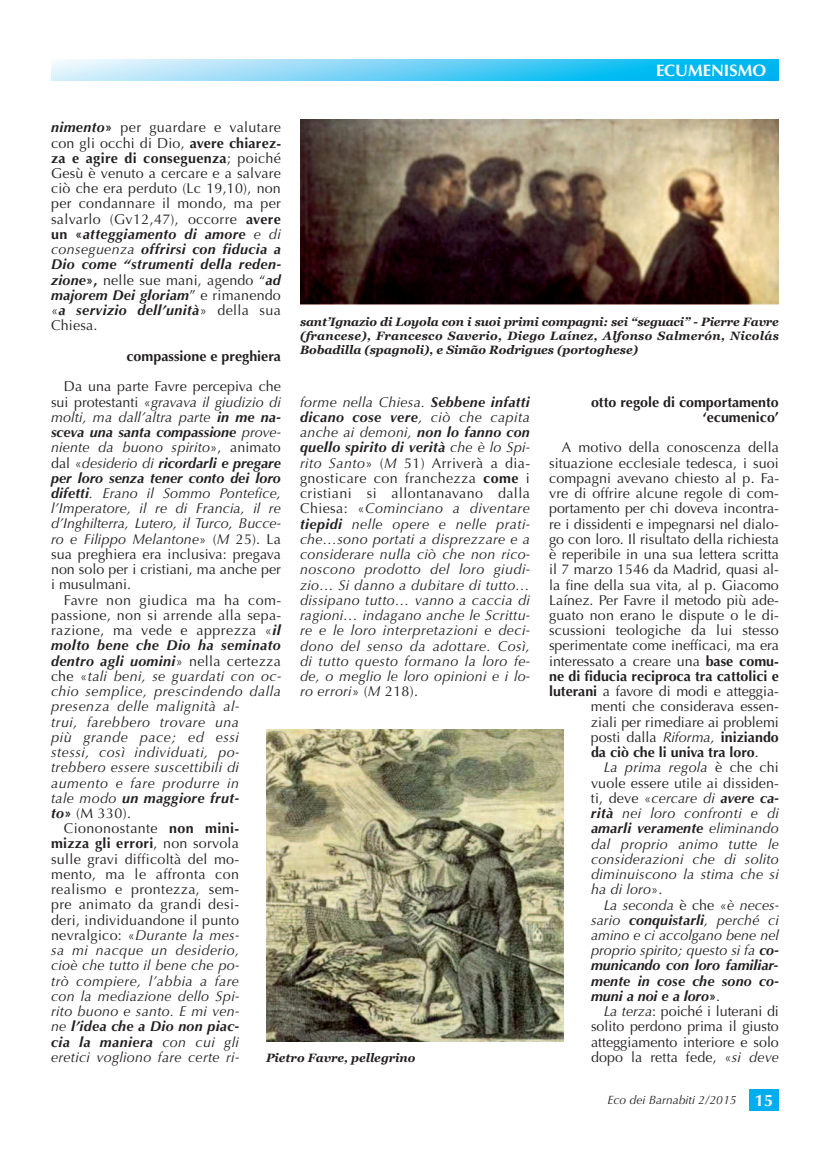
<style>
.page{position:relative;width:830px;height:1149px;background:#fff}
.page>*{position:absolute;margin:0;border:0;box-sizing:border-box;transform-origin:0 0}
.t1{font:700 16.5px "Optima";color:#fff}
.t2{font:italic 14.25px/15.1px "Optima";letter-spacing:.02em;color:#231f20;text-align:justify}
.t3{font:14.25px/15.1px "Optima";letter-spacing:.01em;color:#231f20;text-align:justify}
.t4{font:italic 700 14.25px "Optima";letter-spacing:.02em;color:#231f20}
.t5{font:700 14.25px/15.1px "Optima";color:#231f20;text-align:right}
.t6{font:14.25px "Optima";letter-spacing:.03em;color:#231f20}
.t7{font:italic 14.25px "Optima";color:#231f20}
.t8{font:14.25px "Optima";letter-spacing:.035em;color:#231f20}
.t9{font:italic 700 14.25px "Optima";color:#231f20}
.t10{font:700 14.25px "Optima";letter-spacing:.02em;color:#231f20}
.t11{font:italic 700 12px/14.2px "Georgia";color:#231f20;text-align:justify}
.t12{font:italic 12px "Optima";color:#231f20}
.s1{font-weight:700;font-style:italic}
.s2{font-weight:700}
.s3{font-style:italic}
.s4{font-style:normal}
.s5{font-weight:400;font-style:normal}
.s6{font-weight:400}
.s7{font-weight:700;font-style:normal}
.s8{font-weight:700;font-style:normal;font-size:16.5px;color:#fff}
</style>
<div class="page">
<svg style="left:51px;top:60px;width:727px;height:21px;background:#65d0f5"></svg>
<div style="left:748px;top:1089px;width:30px;height:21px;background:#00aeef"></div>
<img style="left:266px;top:729px;width:297px;height:312px">
<img style="left:300px;top:119px;width:478px;height:185px">
<p class="t1" style="left:655px;top:61px;width:112px">ECUMENISMO</p>
<p class="t3" style="left:51px;top:120px;width:231px"><span class="s1">nimento</span><span class="s2">»</span> per guardare e valutare con gli occhi di Dio, <span class="s2">avere chiarez&shy;za e agire di conseguenza</span>; poiché Gesù è venuto a cercare e a salvare ciò che era perduto (Lc 19,10), non per condannare il mondo, ma per salvarlo (Gv12,47), occorre <span class="s2">avere un «</span><span class="s1">atteggiamento di amore</span> <span class="s3">e di conseguenza</span> <span class="s1">offrirsi con fiducia a Dio come “strumenti della reden&shy;zione</span><span class="s2">»,</span> nelle sue mani, agendo “<span class="s1">ad majorem Dei gloriam</span>” e rimanendo «<span class="s1">a servizio dell’unità</span>» della sua Chiesa.</p>
<p class="t5" style="left:126px;top:348px;width:156px">compassione e preghiera</p>
<p class="t2" style="left:51px;top:379px;width:231px;text-indent:13px"><span class="s4">Da una parte Favre percepiva che sui protestanti «</span>gravava il giudizio di molti, ma dall’altra parte <span class="s2">in me na&shy;sceva una santa compassione</span> prove&shy;niente da buono spirito<span class="s4">», animato dal «</span>desiderio di <span class="s2">ricordarli e pregare per loro senza tener conto dei loro difetti</span>. Erano il Sommo Pontefice, l’Imperatore, il re di Francia, il re d’Inghilterra, Lutero, il Turco, Bucce&shy;ro e Filippo Melantone<span class="s4">» (</span>M <span class="s4">25). La sua preghiera era inclusiva: pregava non solo per i cristiani, ma anche per i musulmani.</span></p>
<p class="t8" style="left:64px;top:591px;width:219px">Favre non giudica ma ha com-</p>
<p class="t3" style="left:51px;top:607px;width:231px">passione, non si arrende alla sepa-</p>
<p class="t8" style="left:51px;top:622px;width:231px">razione, ma vede e apprezza «<span class="s1">il</span></p>
<p class="t4" style="left:51px;top:637px;width:231px">molto bene che Dio ha seminato</p>
<p class="t4" style="left:51px;top:652px;width:231px">dentro agli uomini<span class="s5">» nella certezza</span></p>
<p class="t2" style="left:51px;top:668px;width:231px"><span class="s4">che «</span>tali beni, se guardati con oc-</p>
<p class="t2" style="left:51px;top:683px;width:231px">chio semplice, prescindendo dalla</p>
<p class="t2" style="left:51px;top:698px;width:190px">presenza delle malignità al-</p>
<p class="t2" style="left:51px;top:714px;width:189px">trui, farebbero trovare una</p>
<p class="t2" style="left:51px;top:729px;width:189px">più grande pace; ed essi</p>
<p class="t2" style="left:51px;top:744px;width:190px">stessi, così individuati, po-</p>
<p class="t2" style="left:51px;top:759px;width:189px">trebbero essere suscettibili di</p>
<p class="t2" style="left:51px;top:775px;width:189px">aumento e fare produrre in</p>
<p class="t4" style="left:51px;top:789px;width:190px"><span class="s6">tale modo</span> un maggiore frut-</p>
<p class="t3" style="left:51px;top:805px;width:81px"><span class="s1">to</span><span class="s2">»</span> (M 330).</p>
<p class="t6" style="left:64px;top:819px;width:177px">Ciononostante <span class="s2">non mini-</span></p>
<p class="t10" style="left:51px;top:835px;width:189px">mizza gli errori<span class="s6">, non sorvola</span></p>
<p class="t3" style="left:51px;top:851px;width:190px">sulle gravi difficoltà del mo-</p>
<p class="t6" style="left:51px;top:865px;width:189px">mento, ma le affronta con</p>
<p class="t6" style="left:51px;top:880px;width:190px">realismo e prontezza, sem-</p>
<p class="t6" style="left:51px;top:896px;width:190px">pre animato da grandi desi-</p>
<p class="t3" style="left:51px;top:912px;width:189px">deri, individuandone il punto</p>
<p class="t2" style="left:51px;top:927px;width:190px"><span class="s4">nevralgico: «</span>Durante la mes-</p>
<p class="t2" style="left:51px;top:942px;width:189px">sa mi nacque un desiderio,</p>
<p class="t2" style="left:51px;top:957px;width:190px">cioè che tutto il bene che po-</p>
<p class="t2" style="left:51px;top:972px;width:189px">trò compiere, l’abbia a fare</p>
<p class="t2" style="left:51px;top:988px;width:190px">con la mediazione dello Spi-</p>
<p class="t2" style="left:51px;top:1003px;width:190px">rito buono e santo. E mi ven-</p>
<p class="t4" style="left:51px;top:1017px;width:190px"><span class="s6">ne</span> l’idea che a Dio non piac-</p>
<p class="t4" style="left:51px;top:1032px;width:189px">cia la maniera <span class="s6">con cui gli</span></p>
<p class="t2" style="left:51px;top:1049px;width:189px">eretici vogliono fare certe ri-</p>
<p class="t11" style="left:300px;top:314px;width:480px">sant’Ignazio di Loyola con i suoi primi compagni: sei “seguaci” - Pierre Favre (francese), Francesco Saverio, Diego Laínez, Alfonso Salmerón, Nicolás Bobadilla (spagnoli), e Simão Rodrigues (portoghese)</p>
<p class="t2" style="left:300px;top:394px;width:231px">forme nella Chiesa. <span class="s2">Sebbene infatti dicano cose vere</span>, ciò che capita anche ai demoni, <span class="s2">non lo fanno con quello spirito di verità</span> che è lo Spi&shy;rito Santo<span class="s4">» (</span>M <span class="s4">51) Arriverà a dia&shy;gnosticare con franchezza</span> <span class="s7">come</span> <span class="s4">i cristiani si allontanavano dalla Chiesa: «</span>Cominciano a diventare <span class="s2">tiepidi</span> nelle opere e nelle prati&shy;che…sono portati a disprezzare e a considerare nulla ciò che non rico&shy;noscono prodotto del loro giudi&shy;zio… Si danno a dubitare di tutto… dissipano tutto… vanno a caccia di ragioni… indagano anche le Scrittu&shy;re e le loro interpretazioni e deci&shy;dono del senso da adottare. Così, di tutto questo formano la loro fe&shy;de, o meglio le loro opinioni e i lo&shy;ro errori<span class="s4">» (</span>M <span class="s4">218).</span></p>
<p class="t5" style="left:590px;top:394px;width:189px">otto regole di comportamento ‘ecumenico’</p>
<p class="t3" style="left:561px;top:440px;width:218px">A motivo della conoscenza della</p>
<p class="t3" style="left:548px;top:455px;width:231px">situazione ecclesiale tedesca, i suoi</p>
<p class="t3" style="left:549px;top:470px;width:232px">compagni avevano chiesto al p. Fa-</p>
<p class="t3" style="left:549px;top:485px;width:231px">vre di offrire alcune regole di com-</p>
<p class="t3" style="left:549px;top:501px;width:231px">portamento per chi doveva incontra-</p>
<p class="t3" style="left:549px;top:516px;width:231px">re i dissidenti e impegnarsi nel dialo-</p>
<p class="t3" style="left:549px;top:531px;width:231px">go con loro. Il risultato della richiesta</p>
<p class="t3" style="left:549px;top:546px;width:231px">è reperibile in una sua lettera scritta</p>
<p class="t3" style="left:549px;top:562px;width:231px">il 7 marzo 1546 da Madrid, quasi al-</p>
<p class="t3" style="left:549px;top:577px;width:231px">la fine della sua vita, al p. Giacomo</p>
<p class="t3" style="left:549px;top:592px;width:231px">Laínez. Per Favre il metodo più ade-</p>
<p class="t3" style="left:549px;top:607px;width:231px">guato non erano le dispute o le di-</p>
<p class="t3" style="left:549px;top:622px;width:231px">scussioni teologiche da lui stesso</p>
<p class="t3" style="left:548px;top:638px;width:231px">sperimentate come inefficaci, ma era</p>
<p class="t3" style="left:548px;top:653px;width:231px">interessato a creare una <span class="s2">base comu-</span></p>
<p class="t5" style="left:548px;top:668px;width:231px">ne di fiducia reciproca tra cattolici e</p>
<p class="t3" style="left:548px;top:683px;width:231px"><span class="s2">luterani</span> a favore di modi e atteggia-</p>
<p class="t3" style="left:590px;top:699px;width:189px">menti che considerava essen-</p>
<p class="t3" style="left:590px;top:714px;width:189px">ziali per rimediare ai problemi</p>
<p class="t3" style="left:590px;top:729px;width:189px">posti dalla <span class="s3">Riforma,</span> <span class="s2">iniziando</span></p>
<p class="t5" style="left:590px;top:744px;width:169px">da ciò che li univa tra loro<span class="s6">.</span></p>
<p class="t2" style="left:603px;top:759px;width:176px">La prima regola <span class="s4">è che chi</span></p>
<p class="t3" style="left:590px;top:775px;width:189px">vuole essere utile ai dissiden-</p>
<p class="t2" style="left:590px;top:790px;width:189px"><span class="s4">ti, deve «</span>cercare di <span class="s2">avere ca-</span></p>
<p class="t2" style="left:590px;top:805px;width:189px"><span class="s2">rità</span> nei loro confronti e di</p>
<p class="t4" style="left:590px;top:819px;width:189px">amarli veramente <span class="s6">eliminando</span></p>
<p class="t2" style="left:590px;top:836px;width:189px">dal proprio animo tutte le</p>
<p class="t2" style="left:590px;top:851px;width:189px">considerazioni che di solito</p>
<p class="t2" style="left:590px;top:866px;width:189px">diminuiscono la stima che si</p>
<p class="t2" style="left:590px;top:881px;width:73px">ha di loro<span class="s4">».</span></p>
<p class="t7" style="left:603px;top:896px;width:176px">La seconda <span class="s4">è che «</span>è neces-</p>
<p class="t2" style="left:590px;top:912px;width:189px">sario <span class="s2">conquistarli</span>, perché ci</p>
<p class="t7" style="left:590px;top:926px;width:189px">amino e ci accolgano bene nel</p>
<p class="t7" style="left:590px;top:941px;width:189px">proprio spirito; questo si fa <span class="s2">co-</span></p>
<p class="t9" style="left:590px;top:956px;width:188px">municando con loro familiar-</p>
<p class="t4" style="left:590px;top:972px;width:189px">mente in cose che sono co-</p>
<p class="t9" style="left:590px;top:987px;width:131px">muni a noi e a loro<span class="s4">»</span><span class="s5">.</span></p>
<p class="t3" style="left:603px;top:1003px;width:176px"><span class="s3">La terza</span>: poiché i luterani di</p>
<p class="t3" style="left:590px;top:1018px;width:189px">solito perdono prima il giusto</p>
<p class="t3" style="left:590px;top:1034px;width:189px">atteggiamento interiore e solo</p>
<p class="t3" style="left:590px;top:1049px;width:189px">dopo la retta fede, «<span class="s3">si deve</span></p>
<p class="t11" style="left:266px;top:1050px;width:151px">Pietro Favre, pellegrino</p>
<p class="t12" style="left:607px;top:1092px;width:167px">Eco dei Barnabiti 2/2015 <span class="s8">15</span></p>
</div>
